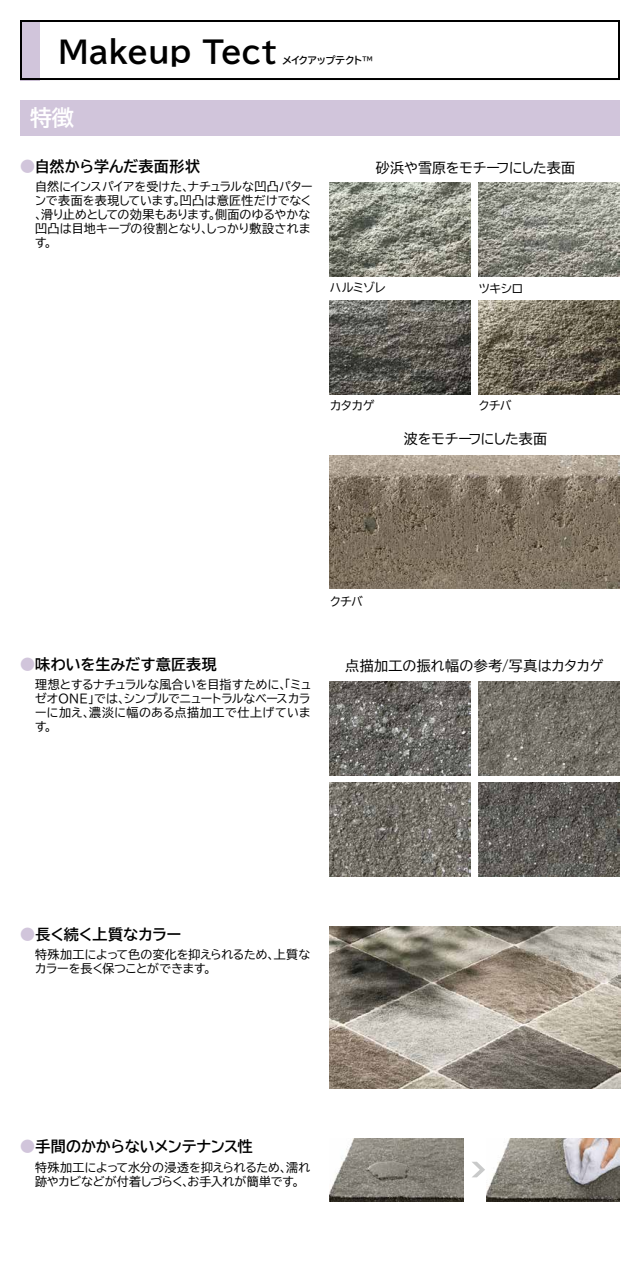
<style>
.page{position:relative;width:640px;height:1271px;background:#fff}
.page>*{position:absolute;margin:0;border:0;box-sizing:border-box;transform-origin:0 0}
.t1{font:30px "BIZ UDP Gothic Bold";color:#000}
.t2{font:22px "BIZ UDP Gothic Bold";color:#fff}
.t3{font:15px "BIZ UDP Gothic Bold";letter-spacing:.01em;color:#000}
.t4{font:14px "BIZ UDP Gothic";letter-spacing:.01em;color:#000}
.t5{font:12px/14px "BIZ UDP Gothic";letter-spacing:.005em;color:#000}
.t6{font:10px "BIZ UDP Gothic Bold";letter-spacing:.005em;color:#000}
.s1{color:#d1c5db}
</style>
<div class="page">
<svg style="left:20px;top:20px;width:600px;height:60px"></svg>
<div style="left:20px;top:100px;width:600px;height:35px;background:#d1c5db"></div>
<svg style="left:472px;top:1161px;width:13px;height:16px"></svg>
<img style="left:330px;top:455px;width:290px;height:134px">
<img style="left:479px;top:681px;width:141px;height:94px">
<img style="left:479px;top:782px;width:141px;height:94px">
<img style="left:330px;top:681px;width:141px;height:94px">
<img style="left:330px;top:782px;width:141px;height:94px">
<img style="left:330px;top:926px;width:290px;height:162px">
<img style="left:330px;top:1139px;width:134px;height:62px">
<img style="left:486px;top:1139px;width:134px;height:62px">
<img style="left:330px;top:183px;width:141px;height:94px">
<img style="left:479px;top:183px;width:141px;height:94px">
<img style="left:330px;top:300px;width:141px;height:94px">
<img style="left:479px;top:300px;width:141px;height:94px">
<h1 class="t1" style="left:59px;top:37px;width:220px">Makeup Tect</h1>
<p class="t6" style="left:283px;top:55px;width:91px">メイクアップテクト<sup>TM</sup></p>
<h2 class="t2" style="left:30px;top:106px;width:45px">特徴</h2>
<p class="t3" style="left:20px;top:159px;width:182px"><span class="s1">●</span>自然から学んだ表面形状</p>
<p class="t5" style="left:35px;top:180px;width:279px">自然にインスパイアを受けた、ナチュラルな凹凸パターンで表面を表現しています。凹凸は意匠性だけでなく、滑り止めとしての効果もあります。側面のゆるやかな凹凸は目地キープの役割となり、しっかり敷設されます。</p>
<p class="t4" style="left:376px;top:161px;width:201px">砂浜や雪原をモチーフにした表面</p>
<p class="t5" style="left:330px;top:281px;width:57px">ハルミゾレ</p>
<p class="t5" style="left:479px;top:281px;width:46px">ツキシロ</p>
<p class="t5" style="left:330px;top:399px;width:46px">カタカゲ</p>
<p class="t5" style="left:479px;top:399px;width:34px">クチバ</p>
<p class="t4" style="left:404px;top:432px;width:145px">波をモチーフにした表面</p>
<p class="t3" style="left:20px;top:656px;width:198px"><span class="s1">●</span>味わいを生みだす意匠表現</p>
<p class="t5" style="left:35px;top:677px;width:278px;text-align:justify">理想とするナチュラルな風合いを目指すために、「ミュゼオONE」では、シンプルでニュートラルなベースカラーに加え、濃淡に幅のある点描加工で仕上げています。</p>
<p class="t5" style="left:330px;top:594px;width:34px">クチバ</p>
<p class="t4" style="left:345px;top:658px;width:260px">点描加工の振れ幅の参考/写真はカタカゲ</p>
<p class="t3" style="left:20px;top:926px;width:163px"><span class="s1">●</span>長く続く上質なカラー</p>
<p class="t5" style="left:35px;top:947px;width:277px">特殊加工によって色の変化を抑えられるため、上質なカラーを長く保つことができます。</p>
<p class="t3" style="left:20px;top:1139px;width:234px"><span class="s1">●</span>手間のかからないメンテナンス性</p>
<p class="t5" style="left:35px;top:1160px;width:277px">特殊加工によって水分の浸透を抑えられるため、濡れ跡やカビなどが付着しづらく、お手入れが簡単です。</p>
</div>
